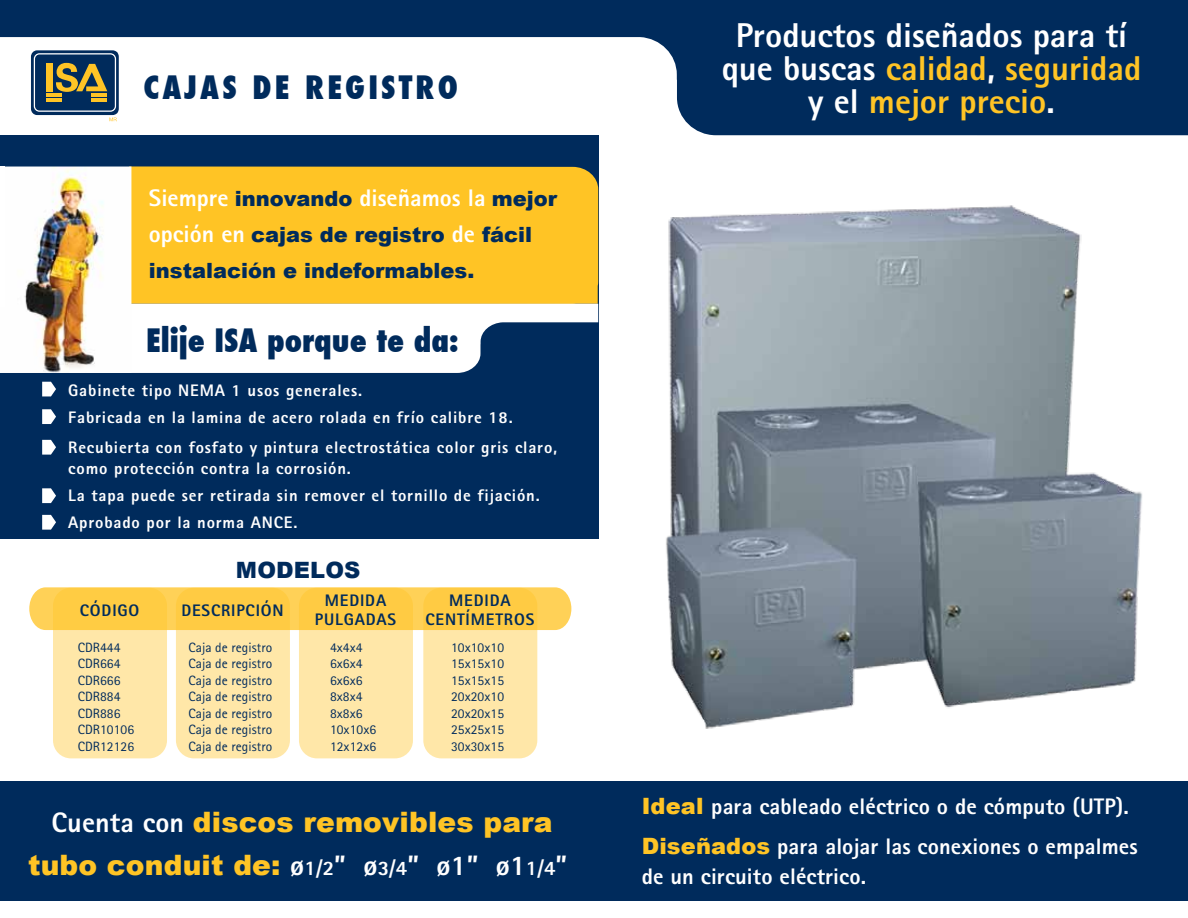
<style>
.page{position:relative;width:1188px;height:918px;background:#fff}
.page>*{position:absolute;margin:0;border:0;box-sizing:border-box;transform-origin:0 0}
.t1{font:800 34.5px/33px "Rotis Sans Serif";color:#fff;text-align:center}
.t2{font:800 condensed 31.5px "Futura";color:#002b5c}
.t3{font:800 condensed 31.5px "Futura";letter-spacing:.1em;color:#002b5c}
.t4{font:900 28.2px/43px "Arial";letter-spacing:.005em;color:#ffc425;text-align:center}
.t5{font:800 24px "Rotis Sans Serif";color:#fff}
.t6{font:800 22.5px/40.5px "Rotis Sans Serif";letter-spacing:.005em;color:#fff}
.t7{font:900 22.5px "Arial";letter-spacing:.005em;color:#002b5c}
.t8{font:900 21px/36px "Arial";color:#002b5c}
.t9{font:800 16.65px/27px "Rotis Sans Serif";letter-spacing:.05em;color:#fff}
.t10{font:800 16.65px/19.5px "Rotis Sans Serif";letter-spacing:.05em;color:#002b5c;text-align:center}
.t11{font:13.5px/16.5px "Rotis Sans Serif";letter-spacing:.005em;color:#002b5c}
.s1{font-family:"Arial";font-weight:900;font-size:21px;color:#002b5c}
.s2{font-family:"Arial";font-weight:900;font-size:21px;color:#ffc425}
.s3{font-family:"Rotis Sans Serif";font-weight:800;font-size:24px;color:#fff}
.s4{font-family:"Rotis Sans Serif";font-weight:800;color:#fff}
.s5{font-family:"Rotis Sans Serif";font-weight:800;font-size:20.7px;color:#fff}
.s6{color:#ffc425}
.s7{font-family:"Arial";font-weight:900;color:#ffc425}
</style>
<div class="page">
<div style="left:53px;top:588px;width:114px;height:170px;background:#ffe7a8;border-radius:18px"></div>
<svg style="left:29px;top:587px;width:542px;height:43px"></svg>
<svg style="left:176px;top:588px;width:114px;height:170px;fill:#ffe7a8"></svg>
<svg style="left:299px;top:588px;width:114px;height:170px;fill:#ffe7a8"></svg>
<svg style="left:423px;top:588px;width:114px;height:170px;fill:#ffe7a8"></svg>
<div style="left:0;top:781px;width:1188px;height:120px;background:#002b5c"></div>
<div style="left:0;top:135px;width:598px;height:404px;background:#002b5c"></div>
<div style="left:129px;top:166px;width:469px;height:138px;background:#ffc425"></div>
<svg style="left:0;top:0;width:1188px;height:135px;fill:#002b5c"></svg>
<svg style="left:42px;top:440px;width:14px;height:15px"></svg>
<svg style="left:42px;top:409px;width:14px;height:15px"></svg>
<svg style="left:42px;top:382px;width:14px;height:14px"></svg>
<svg style="left:131px;top:304px;width:467px;height:69px"></svg>
<svg style="left:42px;top:488px;width:14px;height:15px"></svg>
<svg style="left:42px;top:515px;width:14px;height:15px"></svg>
<svg style="left:31px;top:50px;width:88px;height:71px"></svg>
<img style="left:0;top:167px;width:131px;height:206px">
<img style="left:666px;top:205px;width:476px;height:524px">
<div style="left:0;top:167px;width:5px;height:140px;background:#fff"></div>
<h2 class="t3" style="left:143px;top:66px;width:316px">CAJAS DE REGISTRO</h2>
<h3 class="t5" style="left:149px;top:183px;width:410px">Siempre <span class="s1">innovando</span><span class="s2">,</span>diseñamos la <span class="s1">mejor</span></h3>
<p class="t8" style="left:149px;top:216px;width:385px"><span class="s3">opción en</span> cajas de registro <span class="s3">de</span> fácil instalación e indeformables.</p>
<h2 class="t2" style="left:146px;top:319px;width:314px">Elije ISA porque te da:</h2>
<p class="t9" style="left:68px;top:376px;width:446px">Gabinete tipo NEMA 1 usos generales.<br>Fabricada en la lamina de acero rolada en frío calibre 18.</p>
<p class="t9" style="left:68px;top:436px;width:490px;line-height:21px">Recubierta con fosfato y pintura electrostática color gris claro, como protección contra la corrosión.</p>
<p class="t9" style="left:68px;top:481px;width:473px">La tapa puede ser retirada sin remover el tornillo de fijación.<br>Aprobado por la norma ANCE.</p>
<h3 class="t7" style="left:236px;top:554px;width:126px">MODELOS</h3>
<p class="t10" style="left:80px;top:601px;width:61px">CÓDIGO</p>
<p class="t10" style="left:181px;top:601px;width:104px">DESCRIPCIÓN</p>
<p class="t10" style="left:315px;top:590px;width:83px">MEDIDA<br>PULGADAS</p>
<p class="t10" style="left:425px;top:590px;width:110px">MEDIDA<br>CENTÍMETROS</p>
<p class="t11" style="left:78px;top:639px;width:58px">CDR444<br>CDR664<br>CDR666<br>CDR884<br>CDR886<br>CDR10106<br>CDR12126</p>
<p class="t11" style="left:188px;top:639px;width:85px;text-align:justify">Caja de registro Caja de registro Caja de registro Caja de registro Caja de registro Caja de registro Caja de registro</p>
<p class="t11" style="left:330px;top:639px;width:48px">4x4x4<br>6x6x4<br>6x6x6<br>8x8x4<br>8x8x6<br>10x10x6<br>12x12x6</p>
<p class="t11" style="left:451px;top:639px;width:55px;text-align:justify">10x10x10<br>15x15x10<br>15x15x15<br>20x20x10<br>20x20x15<br>25x25x15<br>30x30x15</p>
<h3 class="t4" style="left:28px;top:799px;width:541px"><span class="s4">Cuenta con</span> discos removibles para tubo conduit de: <span class="s4">ø</span><span class="s5">1/2</span><span class="s4">” ø</span><span class="s5">3/4</span><span class="s4">” ø1” ø1</span><span class="s5">1/4</span><span class="s4">”</span></h3>
<h1 class="t1" style="left:722px;top:19px;width:421px">Productos diseñados para tí que buscas <span class="s6">calidad</span>, <span class="s6">seguridad </span>y el <span class="s6">mejor precio</span>.</h1>
<h3 class="t6" style="left:642px;top:786px;width:498px"><span class="s7">Ideal</span> para cableado eléctrico o de cómputo (UTP).<br><span class="s7">Diseñados</span> para alojar las conexiones o empalmes</h3>
<h3 class="t6" style="left:642px;top:856px;width:226px">de un circuito eléctrico.</h3>
</div>
